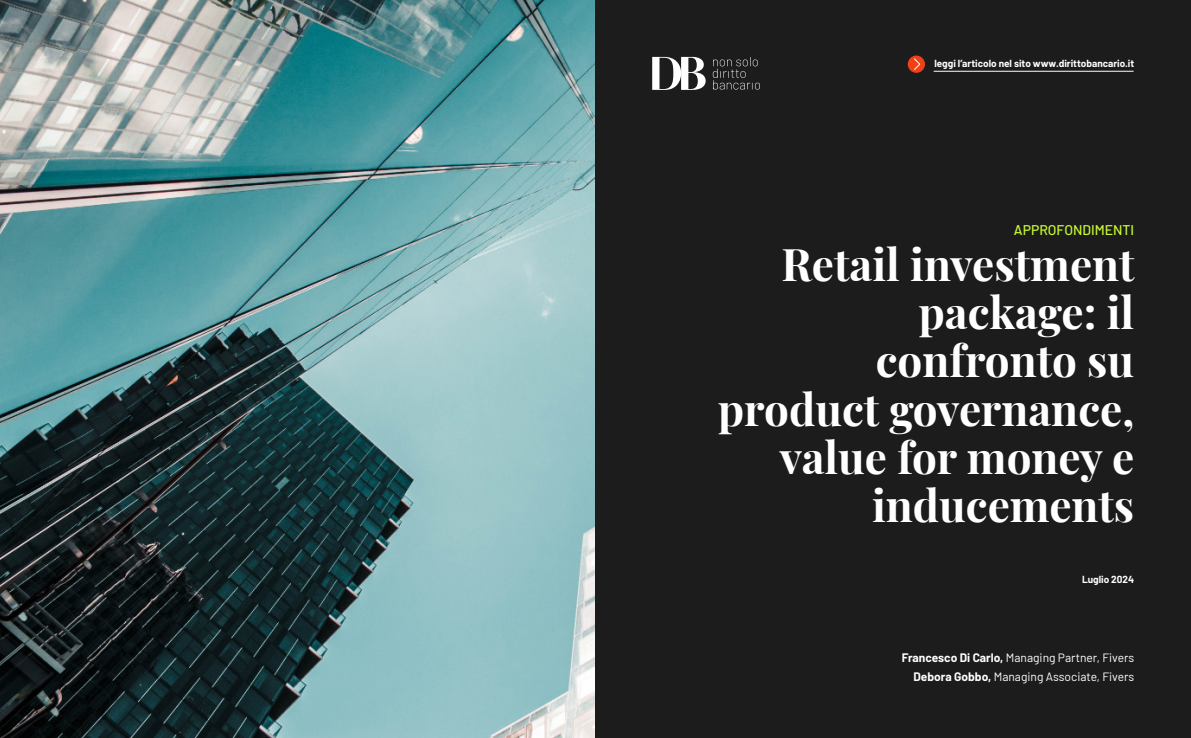
<style>
.page{position:relative;width:1191px;height:738px;background:#fff}
.page>*{position:absolute;margin:0;border:0;box-sizing:border-box;transform-origin:0 0}
.t1{font:700 44px/48px "Playfair Display";color:#fff;text-align:right}
.t2{font:500 14px "Barlow";color:#c9fa30}
.t3{font:12px "Barlow";color:#fff}
.t4{font:700 10px "Barlow";color:#fff}
.s1{font-weight:700}
</style>
<div class="page">
<img style="left:0;top:0;width:595px;height:737px">
<div style="left:595px;top:0;width:596px;height:737px;background:#1c1c1c"></div>
<hr style="left:933px;top:71px;width:200px;height:1px;background:#fff">
<svg style="left:907px;top:55px;width:18px;height:18px"></svg>
<svg style="left:913px;top:58px;width:7px;height:12px"></svg>
<svg style="left:713px;top:57px;width:47px;height:32px"></svg>
<svg style="left:652px;top:57px;width:53px;height:33px"></svg>
<p class="t4" style="left:934px;top:56px;width:201px">leggi l’articolo nel sito www.dirittobancario.it</p>
<p class="t2" style="left:1014px;top:220px;width:122px">APPROFONDIMENTI</p>
<p class="t1" style="left:718px;top:237px;width:418px">Retail investment package: il confronto su product governance, value for money e inducements</p>
<p class="t4" style="left:1082px;top:571px;width:54px">Luglio 2024</p>
<p class="t3" style="left:901px;top:648px;width:234px"><span class="s1">Francesco Di Carlo,</span> Managing Partner, Fivers</p>
<p class="t3" style="left:913px;top:667px;width:222px"><span class="s1">Debora Gobbo,</span> Managing Associate, Fivers</p>
</div>
